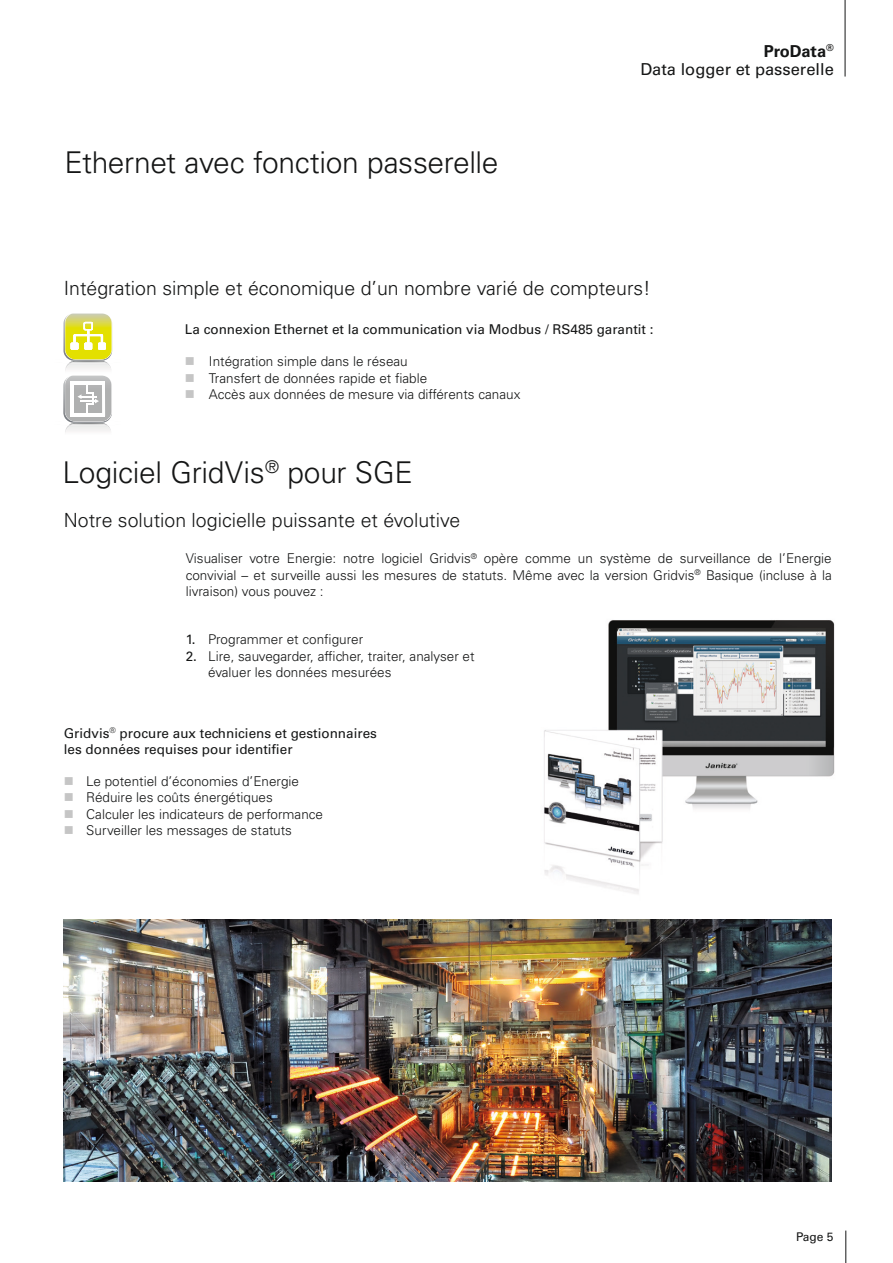
<style>
.page{position:relative;width:893px;height:1263px;background:#fff}
.page>*{position:absolute;margin:0;border:0;box-sizing:border-box;transform-origin:0 0}
.t1{font:300 30px "Univers LT Std";letter-spacing:-.01em;color:#151616}
.t2{font:300 19.5px "Univers LT Std";color:#151616}
.t3{font:16.5px/18px "Univers LT Std";color:#151616;text-align:right}
.t4{font:300 13.5px/16.2px "Univers LT Std";color:#151616;text-align:justify}
.t5{font:13.5px/16.2px "Univers LT Std";color:#151616}
.t6{font:12px "Univers LT Std";color:#151616}
.s1{font-weight:700}
.s2{color:#c5c5c5}
.s3{font-weight:400}
</style>
<div class="page">
<img style="left:468px;top:620px;width:367px;height:300px">
<hr style="left:845px;top:0;width:1px;height:77px;background:#151616">
<hr style="left:845px;top:1230px;width:1px;height:33px;background:#151616">
<img style="left:64px;top:920px;width:768px;height:261px">
<img style="left:66px;top:363px;width:45px;height:6px">
<img style="left:68px;top:359px;width:39px;height:2px">
<img style="left:69px;top:361px;width:39px;height:3px">
<svg style="left:66px;top:313px;width:43px;height:37px"></svg>
<img style="left:66px;top:425px;width:45px;height:6px">
<img style="left:69px;top:423px;width:38px;height:2px">
<img style="left:70px;top:424px;width:36px;height:2px">
<img style="left:63px;top:379px;width:49px;height:44px">
<hr style="left:70px;top:413px;width:35px;height:3px;background:#fff">
<svg style="left:65px;top:375px;width:44px;height:39px"></svg>
<h1 class="t1" style="left:65px;top:144px;width:435px">Ethernet avec fonction passerelle</h1>
<p class="t3" style="left:640px;top:42px;width:195px"><span class="s1">ProData</span><sup>®<br></sup>Data logger et passerelle</p>
<h2 class="t2" style="left:64px;top:276px;width:589px">Intégration simple et économique d’un nombre varié de compteurs!</h2>
<p class="t5" style="left:185px;top:321px;width:470px">La connexion Ethernet et la communication via Modbus / RS485 garantit :</p>
<p class="t4" style="left:185px;top:354px;width:224px"><span class="s2">■</span> Intégration simple dans le réseau</p>
<p class="t4" style="left:185px;top:370px;width:244px"><span class="s2">■</span> Transfert de données rapide et fiable</p>
<p class="t4" style="left:185px;top:386px;width:337px"><span class="s2">■</span> Accès aux données de mesure via différents canaux</p>
<h1 class="t1" style="left:62px;top:455px;width:352px">Logiciel GridVis<sup>®</sup> pour SGE</h1>
<h2 class="t2" style="left:64px;top:508px;width:398px">Notre solution logicielle puissante et évolutive</h2>
<p class="t4" style="left:186px;top:550px;width:648px">Visualiser votre Energie: notre logiciel Gridvis<sup>®</sup> opère comme un système de surveillance de l’Energie convivial – et surveille aussi les mesures de statuts. Même avec la version Gridvis<sup>®</sup> Basique (incluse à la livraison) vous pouvez :</p>
<p class="t4" style="left:186px;top:631px;width:179px"><span class="s3">1.</span> Programmer et configurer</p>
<p class="t4" style="left:208px;top:648px;width:268px;text-indent:-23px"><span class="s3">2.</span> Lire, sauvegarder, afficher, traiter, analyser et évaluer les données mesurées</p>
<p class="t5" style="left:64px;top:725px;width:315px">Gridvis<sup>®</sup> procure aux techniciens et gestionnaires les données requises pour identifier</p>
<p class="t4" style="left:64px;top:773px;width:237px"><span class="s2">■</span> Le potentiel d’économies d’Energie</p>
<p class="t4" style="left:64px;top:789px;width:211px"><span class="s2">■</span> Réduire les coûts énergétiques</p>
<p class="t4" style="left:64px;top:806px;width:261px"><span class="s2">■</span> Calculer les indicateurs de performance</p>
<p class="t4" style="left:64px;top:822px;width:230px"><span class="s2">■</span> Surveiller les messages de statuts</p>
<p class="t6" style="left:796px;top:1230px;width:39px">Page 5</p>
</div>
